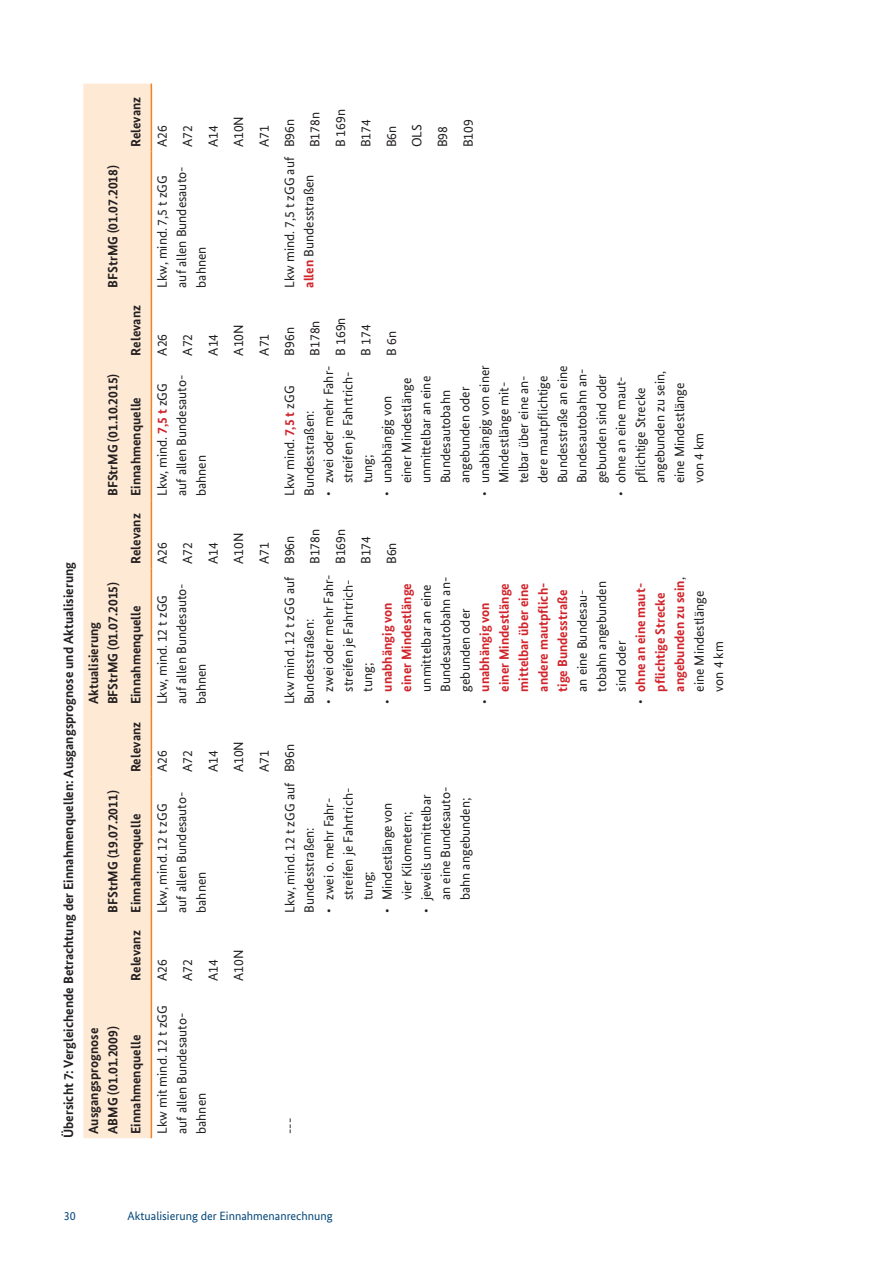
<style>
.page{position:relative;width:893px;height:1263px;background:#fff}
.page>*{position:absolute;margin:0;border:0;box-sizing:border-box;transform-origin:0 0}
.t1{font:13.5px/19.5px "Bundes Sans";color:#231f20}
.t2{font:700 13.5px/24.9px "Bundes Sans";color:#231f20}
.t3{font:700 13.5px/19.5px "Bundes Sans";color:#d1232a}
.t4{font:12px "Bundes Sans";color:#004578}
.s1{font-weight:700;color:#d1232a}
.s2{font-weight:400;color:#231f20}
</style>
<div class="page">
<svg style="left:83px;top:84px;width:68px;height:1054px;fill:#fee9d5"></svg>
<hr style="left:151px;top:985px;width:1px;height:153px;background:#f58220">
<hr style="left:151px;top:917px;width:1px;height:68px;background:#f58220">
<hr style="left:151px;top:777px;width:1px;height:140px;background:#f58220">
<hr style="left:151px;top:709px;width:1px;height:68px;background:#f58220">
<hr style="left:151px;top:568px;width:1px;height:141px;background:#f58220">
<hr style="left:151px;top:500px;width:1px;height:68px;background:#f58220">
<hr style="left:151px;top:360px;width:1px;height:140px;background:#f58220">
<hr style="left:151px;top:292px;width:1px;height:68px;background:#f58220">
<hr style="left:151px;top:152px;width:1px;height:140px;background:#f58220">
<hr style="left:151px;top:84px;width:1px;height:68px;background:#f58220">
<p class="t2" style="left:100px;top:288px;width:124px;rotate:-90deg">BFStrMG (01.07.2018)</p>
<p class="t2" style="left:100px;top:496px;width:124px;rotate:-90deg">BFStrMG (01.10.2015)</p>
<p class="t2" style="left:56px;top:1134px;width:573px;text-indent:-4px;rotate:-90deg">Übersicht 7: Vergleichende Betrachtung der Einnahmenquellen: Ausgangsprognose und Aktualisierung<br>Ausgangsprognose</p>
<p class="t2" style="left:84px;top:704px;width:124px;line-height:19.5px;rotate:-90deg">Aktualisierung<br>BFStrMG (01.07.2015)</p>
<p class="t2" style="left:100px;top:913px;width:124px;rotate:-90deg">BFStrMG (19.07.2011)</p>
<p class="t2" style="left:100px;top:1134px;width:109px;rotate:-90deg">ABMG (01.01.2009)</p>
<p class="t2" style="left:123px;top:147px;width:52px;rotate:-90deg">Relevanz</p>
<p class="t2" style="left:123px;top:356px;width:52px;rotate:-90deg">Relevanz</p>
<p class="t2" style="left:123px;top:496px;width:100px;rotate:-90deg">Einnahmenquelle</p>
<p class="t2" style="left:123px;top:564px;width:52px;rotate:-90deg">Relevanz</p>
<p class="t2" style="left:123px;top:704px;width:100px;rotate:-90deg">Einnahmenquelle</p>
<p class="t2" style="left:123px;top:772px;width:52px;rotate:-90deg">Relevanz</p>
<p class="t2" style="left:123px;top:913px;width:100px;rotate:-90deg">Einnahmenquelle</p>
<p class="t2" style="left:123px;top:981px;width:52px;rotate:-90deg">Relevanz</p>
<p class="t2" style="left:123px;top:1134px;width:100px;rotate:-90deg">Einnahmenquelle</p>
<p class="t1" style="left:152px;top:147px;width:23px;rotate:-90deg">A26</p>
<p class="t1" style="left:178px;top:147px;width:23px;rotate:-90deg">A72</p>
<p class="t1" style="left:203px;top:147px;width:23px;rotate:-90deg">A14</p>
<p class="t1" style="left:152px;top:288px;width:123px;rotate:-90deg">Lkw, mind. 7,5 t zGG auf allen Bundesauto&shy;bahnen</p>
<p class="t1" style="left:152px;top:356px;width:23px;rotate:-90deg">A26</p>
<p class="t1" style="left:178px;top:356px;width:23px;rotate:-90deg">A72</p>
<p class="t1" style="left:203px;top:356px;width:23px;rotate:-90deg">A14</p>
<p class="t1" style="left:152px;top:496px;width:123px;rotate:-90deg">Lkw, mind. <span class="s1">7,5 t</span> zGG auf allen Bundesauto&shy;bahnen</p>
<p class="t1" style="left:152px;top:564px;width:23px;rotate:-90deg">A26</p>
<p class="t1" style="left:178px;top:564px;width:23px;rotate:-90deg">A72</p>
<p class="t1" style="left:203px;top:564px;width:23px;rotate:-90deg">A14</p>
<p class="t1" style="left:152px;top:704px;width:123px;rotate:-90deg">Lkw, mind. 12 t zGG auf allen Bundesauto&shy;bahnen</p>
<p class="t1" style="left:152px;top:772px;width:23px;rotate:-90deg">A26</p>
<p class="t1" style="left:178px;top:772px;width:23px;rotate:-90deg">A72</p>
<p class="t1" style="left:203px;top:772px;width:23px;rotate:-90deg">A14</p>
<p class="t1" style="left:152px;top:913px;width:123px;rotate:-90deg">Lkw, mind. 12 t zGG auf allen Bundesauto&shy;bahnen</p>
<p class="t1" style="left:152px;top:981px;width:23px;rotate:-90deg">A26</p>
<p class="t1" style="left:178px;top:981px;width:23px;rotate:-90deg">A72</p>
<p class="t1" style="left:203px;top:981px;width:23px;rotate:-90deg">A14</p>
<p class="t1" style="left:152px;top:1134px;width:130px;rotate:-90deg">Lkw mit mind. 12 t zGG auf allen Bundesauto&shy;bahnen</p>
<p class="t1" style="left:229px;top:147px;width:33px;rotate:-90deg">A10N</p>
<p class="t1" style="left:254px;top:147px;width:23px;rotate:-90deg">A71</p>
<p class="t1" style="left:280px;top:147px;width:30px;rotate:-90deg">B96n</p>
<p class="t1" style="left:305px;top:147px;width:37px;rotate:-90deg">B178n</p>
<p class="t1" style="left:331px;top:147px;width:40px;rotate:-90deg">B 169n</p>
<p class="t1" style="left:356px;top:147px;width:30px;rotate:-90deg">B174</p>
<p class="t1" style="left:379px;top:147px;width:30px;line-height:25.5px;rotate:-90deg">B6n<br>OLS<br>B98<br>B109</p>
<p class="t1" style="left:280px;top:288px;width:132px;rotate:-90deg">Lkw mind. 7,5 t zGG auf <span class="s1">allen</span> Bundesstraßen</p>
<p class="t1" style="left:229px;top:356px;width:33px;rotate:-90deg">A10N</p>
<p class="t1" style="left:254px;top:356px;width:23px;rotate:-90deg">A71</p>
<p class="t1" style="left:280px;top:356px;width:30px;rotate:-90deg">B96n</p>
<p class="t1" style="left:305px;top:356px;width:37px;rotate:-90deg">B178n</p>
<p class="t1" style="left:331px;top:356px;width:40px;rotate:-90deg">B 169n</p>
<p class="t1" style="left:356px;top:356px;width:33px;rotate:-90deg">B 174</p>
<p class="t1" style="left:382px;top:356px;width:26px;rotate:-90deg">B 6n</p>
<p class="t1" style="left:280px;top:496px;width:112px;rotate:-90deg">Lkw mind. <span class="s1">7,5 t</span> zGG<br>Bundesstraßen:</p>
<p class="t1" style="left:319px;top:483px;width:119px;text-indent:-13px;rotate:-90deg">• zwei oder mehr Fahr&shy;streifen je Fahrtrich&shy;tung;</p>
<p class="t1" style="left:377px;top:483px;width:109px;text-indent:-13px;rotate:-90deg">• unabhängig von einer Mindestlänge unmittelbar an eine<br>Bundesautobahn angebunden oder</p>
<p class="t1" style="left:475px;top:483px;width:119px;text-indent:-13px;rotate:-90deg">• unabhängig von einer<br>Mindestlänge mit&shy;telbar über eine an&shy;dere mautpflichtige<br>Bundesstraße an eine<br>Bundesautobahn an&shy;gebunden sind oder</p>
<p class="t1" style="left:611px;top:483px;width:114px;text-indent:-13px;rotate:-90deg">• ohne an eine maut&shy;pflichtige Strecke angebunden zu sein, eine Mindestlänge von 4 km</p>
<p class="t1" style="left:229px;top:564px;width:33px;rotate:-90deg">A10N</p>
<p class="t1" style="left:254px;top:564px;width:23px;rotate:-90deg">A71</p>
<p class="t1" style="left:280px;top:564px;width:30px;rotate:-90deg">B96n</p>
<p class="t1" style="left:305px;top:564px;width:37px;rotate:-90deg">B178n</p>
<p class="t1" style="left:331px;top:564px;width:37px;rotate:-90deg">B169n</p>
<p class="t1" style="left:356px;top:564px;width:30px;rotate:-90deg">B174</p>
<p class="t1" style="left:382px;top:564px;width:23px;rotate:-90deg">B6n</p>
<p class="t1" style="left:280px;top:704px;width:129px;rotate:-90deg">Lkw mind. 12 t zGG auf<br>Bundesstraßen:</p>
<p class="t1" style="left:319px;top:692px;width:119px;text-indent:-13px;rotate:-90deg">• zwei oder mehr Fahr&shy;streifen je Fahrtrich&shy;tung;</p>
<p class="t3" style="left:377px;top:692px;width:110px;text-indent:-13px;rotate:-90deg"><span class="s2">•</span> unabhängig von einer Mindestlänge</p>
<p class="t1" style="left:416px;top:692px;width:116px;rotate:-90deg">unmittelbar an eine<br>Bundesautobahn an&shy;gebunden oder</p>
<p class="t3" style="left:475px;top:692px;width:110px;text-indent:-13px;rotate:-90deg"><span class="s2">•</span> unabhängig von einer Mindestlänge mittelbar über eine andere mautpflich&shy;tige Bundesstraße</p>
<p class="t1" style="left:572px;top:692px;width:112px;rotate:-90deg">an eine Bundesau&shy;tobahn angebunden sind oder</p>
<p class="t3" style="left:631px;top:692px;width:116px;text-indent:-13px;rotate:-90deg"><span class="s2">•</span> ohne an eine maut&shy;pflichtige Strecke angebunden zu sein<span class="s2">, eine Mindestlänge von 4 km</span></p>
<p class="t1" style="left:229px;top:772px;width:33px;rotate:-90deg">A10N</p>
<p class="t1" style="left:254px;top:772px;width:23px;rotate:-90deg">A71</p>
<p class="t1" style="left:280px;top:772px;width:30px;rotate:-90deg">B96n</p>
<p class="t1" style="left:280px;top:913px;width:131px;rotate:-90deg">Lkw, mind. 12 t zGG auf<br>Bundesstraßen:</p>
<p class="t1" style="left:319px;top:900px;width:114px;text-indent:-13px;rotate:-90deg">• zwei o. mehr Fahr&shy;streifen je Fahrtrich&shy;tung;</p>
<p class="t1" style="left:416px;top:900px;width:115px;text-indent:-13px;rotate:-90deg">• jeweils unmittelbar an eine Bundesauto&shy;bahn angebunden;</p>
<p class="t1" style="left:377px;top:913px;width:112px;text-align:center;rotate:-90deg">• Mindestlänge von vier Kilometern;</p>
<p class="t1" style="left:229px;top:981px;width:33px;rotate:-90deg">A10N</p>
<p class="t1" style="left:280px;top:1134px;width:18px;rotate:-90deg">---</p>
<p class="t4" style="left:64px;top:1209px;width:13px">30</p>
<p class="t4" style="left:128px;top:1209px;width:207px">Aktualisierung der Einnahmenanrechnung</p>
</div>
